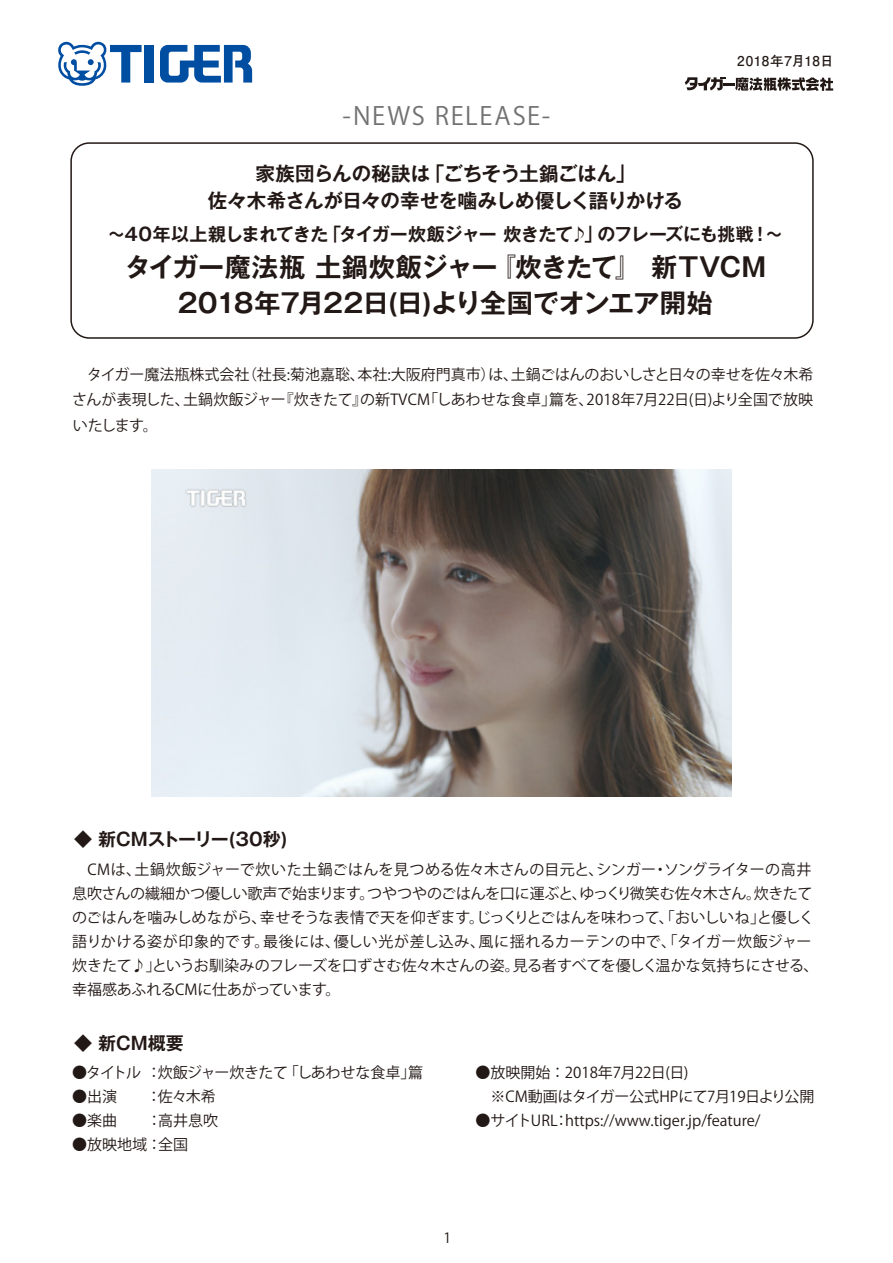
<style>
.page{position:relative;width:893px;height:1263px;background:#fff}
.page>*{position:absolute;margin:0;border:0;box-sizing:border-box;transform-origin:0 0}
.t1{font:700 26.25px/36px "Gothic MB101 Pro De";letter-spacing:-.015em;color:#221815;text-align:center}
.t2{font:24.9px "Koz Go Pro";letter-spacing:.065em;color:#727171}
.t3{font:700 19.5px/27px "Gothic MB101 Pro De";letter-spacing:-.015em;color:#221815;text-align:center}
.t4{font:700 18px "Gothic MB101 Pro De";letter-spacing:-.02em;color:#221815}
.t5{font:15px/24px "Koz Go Pro";letter-spacing:-.005em;color:#221815}
.t6{font:15px "Koz Go Pro";letter-spacing:-.03em;color:#221815}
.t7{font:14.1px "Koz Go Pro";color:#221815}
.t8{font:700 13.5px "Futo Go B101 Pro";letter-spacing:.025em;color:#221815}
</style>
<div class="page">
<div style="left:145px;top:45px;width:9px;height:38px;background:#004ea2"></div>
<svg style="left:160px;top:45px;width:92px;height:38px"></svg>
<svg style="left:58px;top:41px;width:84px;height:45px"></svg>
<div style="left:70px;top:142px;width:744px;height:197px;border:2px solid #221815;border-radius:18px"></div>
<svg style="left:685px;top:77px;width:148px;height:14px"></svg>
<img style="left:151px;top:470px;width:581px;height:326px">
<h2 class="t2" style="left:343px;top:100px;width:209px">-NEWS RELEASE-</h2>
<p class="t8" style="left:737px;top:50px;width:98px">2018年7月18日</p>
<h3 class="t3" style="left:208px;top:158px;width:477px">家族団らんの秘訣は「ごちそう土鍋ごはん」<br>佐々木希さんが日々の幸せを噛みしめ優しく語りかける</h3>
<p class="t4" style="left:107px;top:220px;width:677px">～40年以上親しまれてきた「タイガー炊飯ジャー 炊きたて♪」のフレーズにも挑戦！～</p>
<h1 class="t1" style="left:124px;top:246px;width:643px">タイガー魔法瓶 土鍋炊飯ジャー『炊きたて』 新TVCM<br>2018年7月22日(日)より全国でオンエア開始</h1>
<p class="t5" style="left:72px;top:362px;width:742px;line-height:25.5px;text-align:justify">　タイガー魔法瓶株式会社（社長:菊池嘉聡、本社:大阪府門真市）は、土鍋ごはんのおいしさと日々の幸せを佐々木希さんが表現した、土鍋炊飯ジャー『炊きたて』の新TVCM「しあわせな食卓」篇を、2018年7月22日(日)より全国で放映いたします。</p>
<p class="t4" style="left:74px;top:824px;width:215px">◆ 新CMストーリー(30秒)</p>
<p class="t5" style="left:72px;top:858px;width:748px;text-indent:15px">CMは、土鍋炊飯ジャーで炊いた土鍋ごはんを見つめる佐々木さんの目元と、シンガー・ソングライターの高井息吹さんの繊細かつ優しい歌声で始まります。つやつやのごはんを口に運ぶと、ゆっくり微笑む佐々木さん。炊きたてのごはんを噛みしめながら、幸せそうな表情で天を仰ぎます。じっくりとごはんを味わって、「おいしいね」と優しく語りかける姿が印象的です。最後には、優しい光が差し込み、風に揺れるカーテンの中で、「タイガー炊飯ジャー炊きたて♪」というお馴染みのフレーズを口ずさむ佐々木さんの姿。見る者すべてを優しく温かな気持ちにさせる、幸福感あふれるCMに仕あがっています。</p>
<p class="t4" style="left:74px;top:1028px;width:111px">◆ 新CM概要</p>
<p class="t6" style="left:72px;top:1063px;width:353px">●タイトル ：炊飯ジャー炊きたて 「しあわせな食卓」篇</p>
<p class="t5" style="left:72px;top:1085px;width:145px">●出演　　：佐々木希</p>
<p class="t5" style="left:72px;top:1109px;width:147px">●楽曲　　 ：高井息吹</p>
<p class="t5" style="left:72px;top:1133px;width:117px">●放映地域 ：全国</p>
<p class="t5" style="left:475px;top:1061px;width:341px">●放映開始 ： 2018年7月22日(日)<br>　※CM動画はタイガー公式HPにて7月19日より公開</p>
<p class="t5" style="left:475px;top:1109px;width:287px">●サイトURL：https://www.tiger.jp/feature/</p>
<p class="t7" style="left:443px;top:1229px;width:9px">1</p>
</div>
